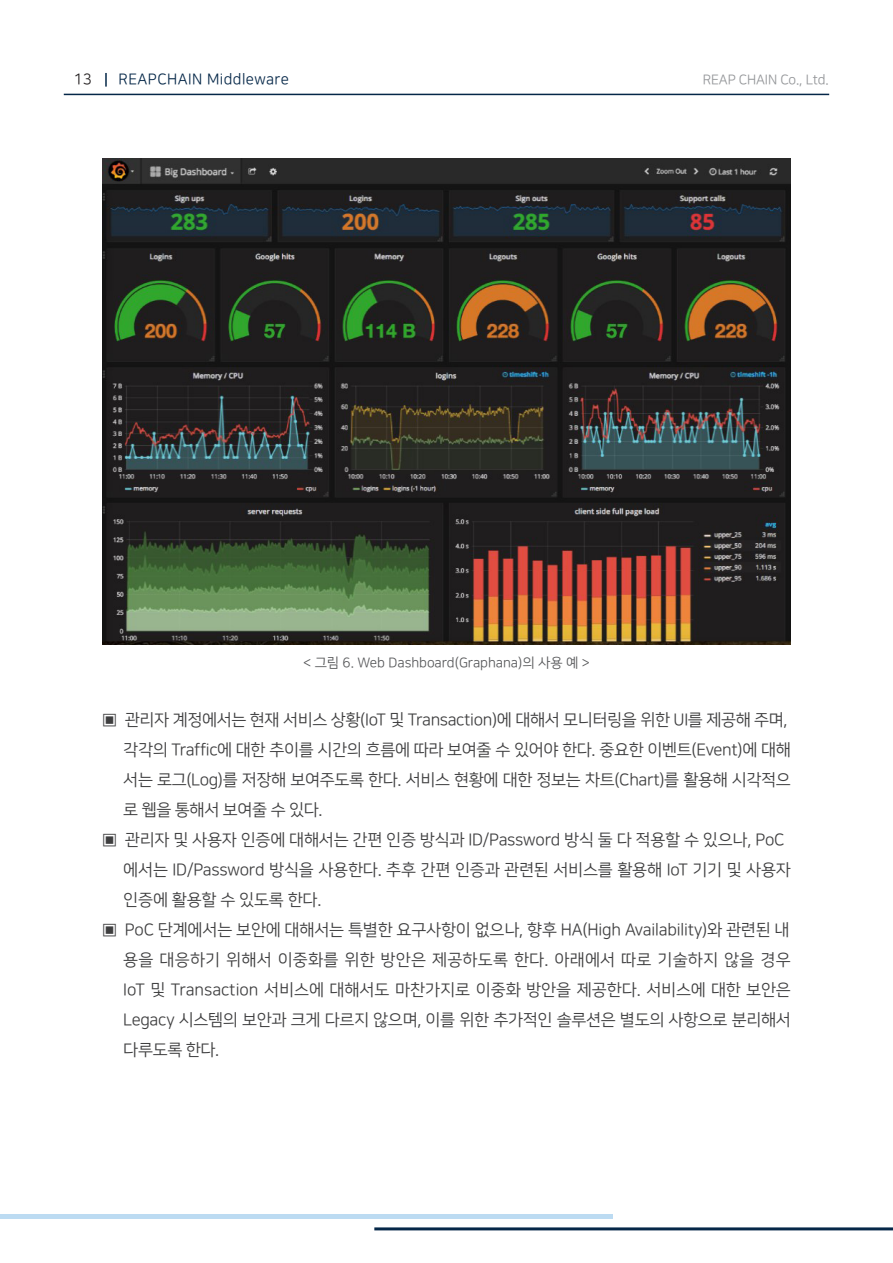
<style>
.page{position:relative;width:893px;height:1263px;background:#fff}
.page>*{position:absolute;margin:0;border:0;box-sizing:border-box;transform-origin:0 0}
.본문_2mm{font:16.5px/30px "Nanum Square R";letter-spacing:-.02em;color:#3e3e3f;text-align:justify}
.t1{font:15px "Nanum Square R";letter-spacing:.03em;color:#052748}
.t2{font:15px "Nanum Square R";color:#231f20}
.t3{font:13.5px "Nanum Square R";color:#57585a}
.t4{font:13.5px "Nanum Square R";letter-spacing:-.01em;color:#939598}
.s1{font-family:"Nanum Square EB"}
</style>
<div class="page">
<hr style="left:64px;top:94px;width:765px;height:1px;background:#052748">
<svg style="left:105px;top:73px;width:2px;height:14px"></svg>
<hr style="left:374px;top:1227px;width:519px;height:3px;background:#052748">
<div style="left:0;top:1214px;width:613px;height:5px;background:#bcdbf2"></div>
<img style="left:102px;top:159px;width:689px;height:486px">
<p class="t2" style="left:74px;top:71px;width:19px">13</p>
<p class="t1" style="left:118px;top:72px;width:172px">REAPCHAIN Middleware</p>
<p class="t4" style="left:703px;top:72px;width:128px">REAP CHAIN Co., Ltd.</p>
<p class="t3" style="left:303px;top:655px;width:288px">&lt; 그림 6. Web Dashboard(Graphana)의 사용 예 &gt;</p>
<p class="본문_2mm" style="left:102px;top:705px;width:687px"><span class="s1">▣</span> 관리자 계정에서는 현재 서비스 상황(IoT 및 Transaction)에 대해서 모니터링을 위한 UI를 제공해 주며,</p>
<p class="본문_2mm" style="left:123px;top:735px;width:669px">각각의 Traffic에 대한 추이를 시간의 흐름에 따라 보여줄 수 있어야 한다. 중요한 이벤트(Event)에 대해 서는 로그(Log)를 저장해 보여주도록 한다. 서비스 현황에 대한 정보는 차트(Chart)를 활용해 시각적으 로 웹을 통해서 보여줄 수 있다.</p>
<p class="본문_2mm" style="left:102px;top:825px;width:684px"><span class="s1">▣</span> 관리자 및 사용자 인증에 대해서는 간편 인증 방식과 ID/Password 방식 둘 다 적용할 수 있으나, PoC</p>
<p class="본문_2mm" style="left:123px;top:855px;width:669px">에서는 ID/Password 방식을 사용한다. 추후 간편 인증과 관련된 서비스를 활용해 IoT 기기 및 사용자 인증에 활용할 수 있도록 한다.</p>
<p class="본문_2mm" style="left:102px;top:915px;width:689px"><span class="s1">▣</span> PoC 단계에서는 보안에 대해서는 특별한 요구사항이 없으나, 향후 HA(High Availability)와 관련된 내</p>
<p class="본문_2mm" style="left:123px;top:945px;width:669px">용을 대응하기 위해서 이중화를 위한 방안은 제공하도록 한다. 아래에서 따로 기술하지 않을 경우 IoT 및 Transaction 서비스에 대해서도 마찬가지로 이중화 방안을 제공한다. 서비스에 대한 보안은 Legacy 시스템의 보안과 크게 다르지 않으며, 이를 위한 추가적인 솔루션은 별도의 사항으로 분리해서 다루도록 한다.</p>
</div>
